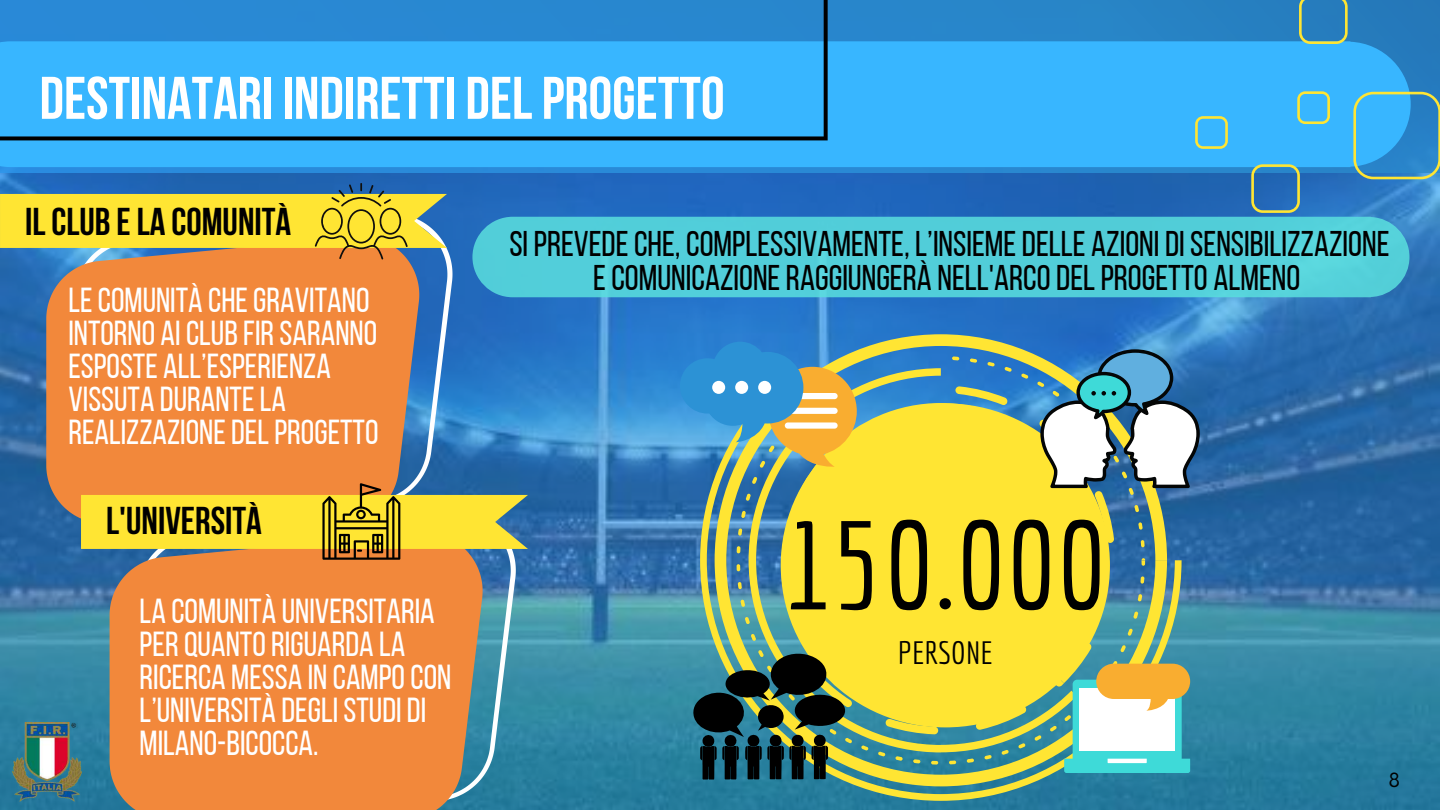
<style>
.page{position:relative;width:1440px;height:810px;background:#fff}
.page>*{position:absolute;margin:0;border:0;box-sizing:border-box;transform-origin:0 0}
.t1{font:122.6px "Economica";color:#000}
.t2{font:60px "Bebas Neue Cyrillic";color:#fff}
.t3{font:700 38.6px "Bebas Neue";color:#000}
.t4{font:35.6px/34.5px "Bebas Neue";color:#000;text-align:center}
.t5{font:34.7px/33px "Bebas Neue";color:#fff}
.t6{font:31.5px "Economica";color:#000}
.t7{font:21px "Glacial Indifference";color:#000}
</style>
<div class="page">
<img style="left:0;top:172px;width:1440px;height:638px">
<svg style="left:419px;top:214px;width:34px;height:269px;background:#4584c5"></svg>
<div style="left:46px;top:259px;width:373px;height:265px;background:#f2883b"></div>
<svg style="left:700px;top:518px;width:482px;height:283px;background:#539088"></svg>
<svg style="left:715px;top:334px;width:452px;height:452px;background:#669890"></svg>
<svg style="left:738px;top:528px;width:4px;height:8px"></svg>
<svg style="left:737px;top:546px;width:3px;height:7px"></svg>
<svg style="left:738px;top:582px;width:4px;height:7px"></svg>
<svg style="left:987px;top:362px;width:8px;height:4px"></svg>
<svg style="left:737px;top:564px;width:3px;height:7px"></svg>
<svg style="left:970px;top:358px;width:7px;height:5px"></svg>
<svg style="left:952px;top:356px;width:7px;height:4px"></svg>
<svg style="left:1001px;top:752px;width:8px;height:3px"></svg>
<svg style="left:984px;top:755px;width:8px;height:4px"></svg>
<svg style="left:967px;top:758px;width:7px;height:5px"></svg>
<svg style="left:1133px;top:611px;width:5px;height:8px"></svg>
<svg style="left:949px;top:760px;width:7px;height:4px"></svg>
<svg style="left:1128px;top:628px;width:5px;height:8px"></svg>
<svg style="left:895px;top:756px;width:8px;height:5px"></svg>
<svg style="left:1138px;top:594px;width:4px;height:7px"></svg>
<svg style="left:1140px;top:576px;width:5px;height:8px"></svg>
<svg style="left:878px;top:752px;width:8px;height:4px"></svg>
<svg style="left:913px;top:759px;width:7px;height:4px"></svg>
<svg style="left:931px;top:761px;width:7px;height:4px"></svg>
<svg style="left:749px;top:368px;width:324px;height:384px;background:#5d969a"></svg>
<svg style="left:885px;top:719px;width:53px;height:15px"></svg>
<svg style="left:976px;top:718px;width:51px;height:12px"></svg>
<svg style="left:955px;top:386px;width:53px;height:17px"></svg>
<div style="left:781px;top:403px;width:329px;height:324px;background:#ffe533;border-radius:50%"></div>
<svg style="left:0;top:183px;width:447px;height:76px;background:#c5bd54"></svg>
<svg style="left:483px;top:560px;width:33px;height:241px;background:#5097b1"></svg>
<div style="left:110px;top:560px;width:373px;height:250px;background:#f2883b"></div>
<svg style="left:81px;top:483px;width:447px;height:77px;background:#d4b840"></svg>
<svg style="left:1036px;top:349px;width:165px;height:217px"></svg>
<svg style="left:680px;top:342px;width:213px;height:176px"></svg>
<div style="left:712px;top:381px;width:13px;height:13px;background:#fff;border-radius:50%"></div>
<div style="left:735px;top:381px;width:13px;height:13px;background:#fff;border-radius:50%"></div>
<div style="left:758px;top:381px;width:13px;height:13px;background:#fff;border-radius:50%"></div>
<div style="left:1073px;top:680px;width:109px;height:83px;background:#3edad8;border-radius:5px"></div>
<svg style="left:1064px;top:759px;width:126px;height:14px"></svg>
<div style="left:1080px;top:689px;width:95px;height:62px;background:#fff"></div>
<svg style="left:1050px;top:643px;width:140px;height:88px"></svg>
<svg style="left:689px;top:595px;width:180px;height:187px"></svg>
<div style="left:472px;top:217px;width:937px;height:80px;background:#51ced9;border-radius:40px"></div>
<div style="left:0;top:0;width:1440px;height:172px;background:linear-gradient(to right,#2a8ee4,#2780bf)"></div>
<div style="left:0;top:41px;width:1411px;height:126px;background:#38b6ff"></div>
<svg style="left:1299px;top:0;width:49px;height:44px;background:#478da9"></svg>
<svg style="left:1353px;top:92px;width:87px;height:87px;background:#43a0d0"></svg>
<svg style="left:1297px;top:91px;width:33px;height:33px"></svg>
<svg style="left:1251px;top:164px;width:49px;height:49px;background:#4b83a2"></svg>
<svg style="left:1195px;top:116px;width:33px;height:33px"></svg>
<svg style="left:0;top:0;width:828px;height:140px;background:#31a3ea"></svg>
<img style="left:12px;top:722px;width:69px;height:79px">
<h2 class="t2" style="left:40px;top:74px;width:687px">DESTINATARI INDIRETTI DEL PROGETTO</h2>
<p class="t3" style="left:25px;top:206px;width:268px">ILCLUB ELA COMUNITÀ</p>
<p class="t5" style="left:68px;top:287px;width:312px">LECOMUNITÀ CHEGRAVITANO<br>INTORNO AI CLUBFIRSARANNO<br>ESPOSTE ALL’ESPERIENZA<br>VISSUTA DURANTELA<br>REALIZZAZIONEDELPROGETTO</p>
<p class="t3" style="left:106px;top:505px;width:157px">L'UNIVERSITÀ</p>
<p class="t5" style="left:140px;top:598px;width:313px">LA COMUNITÀ UNIVERSITARIA<br>PERQUANTORIGUARDA LA<br>RICERCA MESSA IN CAMPOCON<br>L’UNIVERSITÀ DEGLI STUDI DI<br>MILANO-BICOCCA.</p>
<p class="t4" style="left:509px;top:229px;width:882px">SI PREVEDECHE, COMPLESSIVAMENTE, L’INSIEMEDELLE AZIONI DI SENSIBILIZZAZIONE<br>ECOMUNICAZIONERAGGIUNGERÀ NELL'ARCODELPROGETTO ALMENO</p>
<h1 class="t1" style="left:784px;top:493px;width:325px">150.000</h1>
<p class="t6" style="left:898px;top:634px;width:96px">PERSONE</p>
<p class="t7" style="left:1389px;top:767px;width:13px">8</p>
</div>
